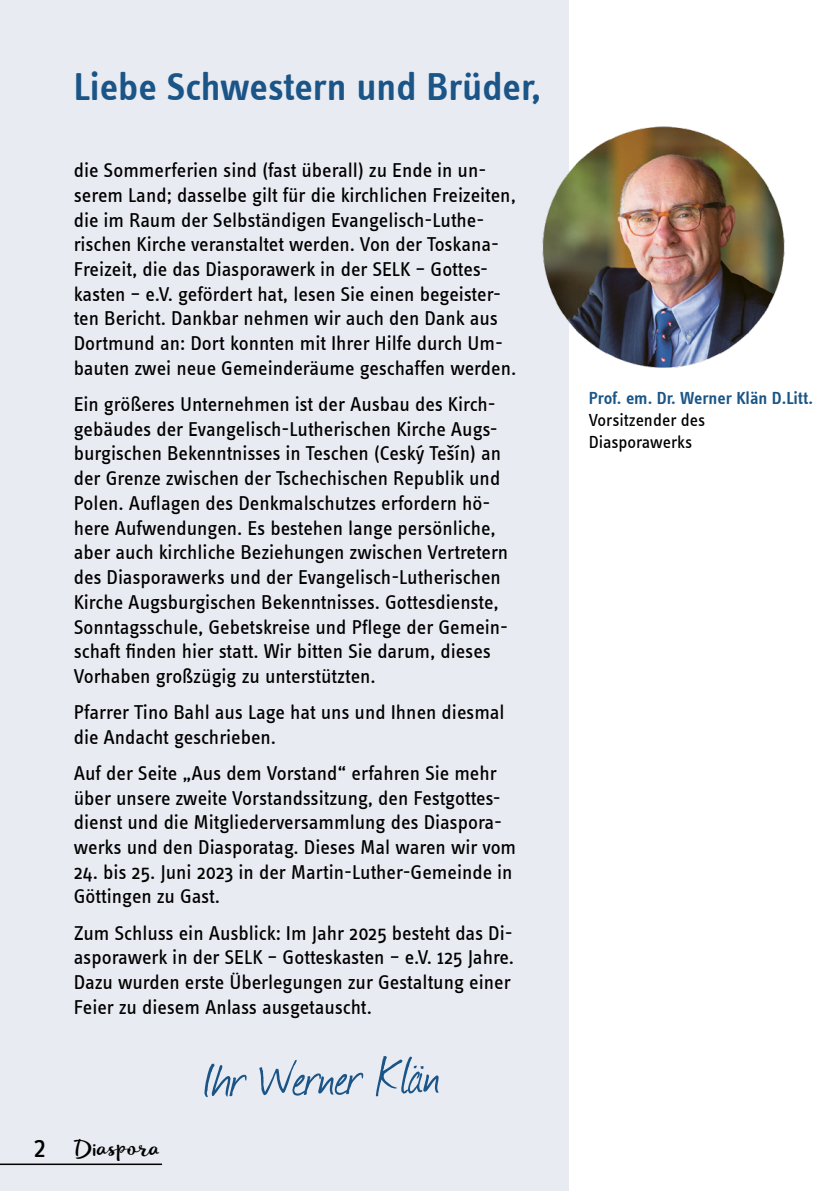
<style>
.page{position:relative;width:840px;height:1191px;background:#fff}
.page>*{position:absolute;margin:0;border:0;box-sizing:border-box;transform-origin:0 0}
.Normal__Web{font:60px "Journal";color:#1b5587}
.Normal__Web-2{font:40px "Info Text Semibold Tf";letter-spacing:-.005em;color:#1b5587}
.Pfarrbrief_-_Text{font:28px "Info Text Book Tf";color:#000}
.t1{font:22px "Lifehack";color:#000}
.Pfarrbrief_-_Text-2{font:20.6px/24.8px "Info Text";color:#000}
.Pfarrbrief_-_Text-3{font:18px "Info Text Semibold Tf";letter-spacing:-.005em;color:#1b5587}
.Pfarrbrief_-_Text-4{font:18px/21.6px "Info Text";color:#000}
</style>
<div class="page">
<div style="left:0;top:0;width:568px;height:1191px;background:#e9ebf2"></div>
<hr style="left:839px;top:483px;width:1px;height:83px;background:#1b5587">
<img style="left:542px;top:120px;width:243px;height:253px">
<hr style="left:0;top:1163px;width:162px;height:2px;background:#000">
<p class="Pfarrbrief_-_Text" style="left:34px;top:1132px;width:14px">2</p>
<p class="Normal__Web-2" style="left:74px;top:64px;width:469px">Liebe Schwestern und Brüder,</p>
<p class="Pfarrbrief_-_Text-2" style="left:74px;top:158px;width:444px">die Sommerferien sind (fast überall) zu Ende in un&shy;serem Land; dasselbe gilt für die kirchlichen Freizeiten, die im Raum der Selbständigen Evangelisch-Luthe&shy;rischen Kirche veranstaltet werden. Von der Toskana-Freizeit, die das Diasporawerk in der SELK – Gottes&shy;kasten – e.V. gefördert hat, lesen Sie einen begeister&shy;ten Bericht. Dankbar nehmen wir auch den Dank aus Dortmund an: Dort konnten mit Ihrer Hilfe durch Um&shy;bauten zwei neue Gemeinderäume geschaffen werden.</p>
<p class="Pfarrbrief_-_Text-2" style="left:74px;top:392px;width:436px">Ein größeres Unternehmen ist der Ausbau des Kirch&shy;gebäudes der Evangelisch-Lutherischen Kirche Augs&shy;burgischen Bekenntnisses in Teschen (Ceský Tešín) an der Grenze zwischen der Tschechischen Republik und Polen. Auflagen des Denkmalschutzes erfordern hö&shy;here Aufwendungen. Es bestehen lange persönliche, aber auch kirchliche Beziehungen zwischen Vertretern des Diasporawerks und der Evangelisch-Lutherischen Kirche Augsburgischen Bekenntnisses. Gottesdienste, Sonntagsschule, Gebetskreise und Pflege der Gemein&shy;schaft finden hier statt. Wir bitten Sie darum, dieses Vorhaben großzügig zu unterstützten.</p>
<p class="Pfarrbrief_-_Text-2" style="left:74px;top:700px;width:432px">Pfarrer Tino Bahl aus Lage hat uns und Ihnen diesmal die Andacht geschrieben.</p>
<p class="Pfarrbrief_-_Text-2" style="left:74px;top:760px;width:444px">Auf der Seite „Aus dem Vorstand“ erfahren Sie mehr über unsere zweite Vorstandssitzung, den Festgottes&shy;dienst und die Mitgliederversammlung des Diaspora&shy;werks und den Diasporatag. Dieses Mal waren wir vom</p>
<p class="Pfarrbrief_-_Text-2" style="left:74px;top:859px;width:440px">24. bis 25. Juni 2023 in der Martin-Luther-Gemeinde in<br>Göttingen zu Gast.</p>
<p class="Pfarrbrief_-_Text-2" style="left:74px;top:920px;width:441px">Zum Schluss ein Ausblick: Im Jahr 2025 besteht das Di&shy;asporawerk in der SELK – Gotteskasten – e.V. 125 Jahre.<br>Dazu wurden erste Überlegungen zur Gestaltung einer Feier zu diesem Anlass ausgetauscht.</p>
<p class="t1" style="left:74px;top:1132px;width:87px">Diaspora</p>
<p class="Normal__Web" style="left:200px;top:1038px;width:241px;rotate:-1deg">Ihr Werner Klän</p>
<p class="Pfarrbrief_-_Text-3" style="left:588px;top:388px;width:226px">Prof. em. Dr. Werner Klän D.Litt.</p>
<p class="Pfarrbrief_-_Text-4" style="left:588px;top:409px;width:118px">Vorsitzender des<br>Diasporawerks</p>
</div>
